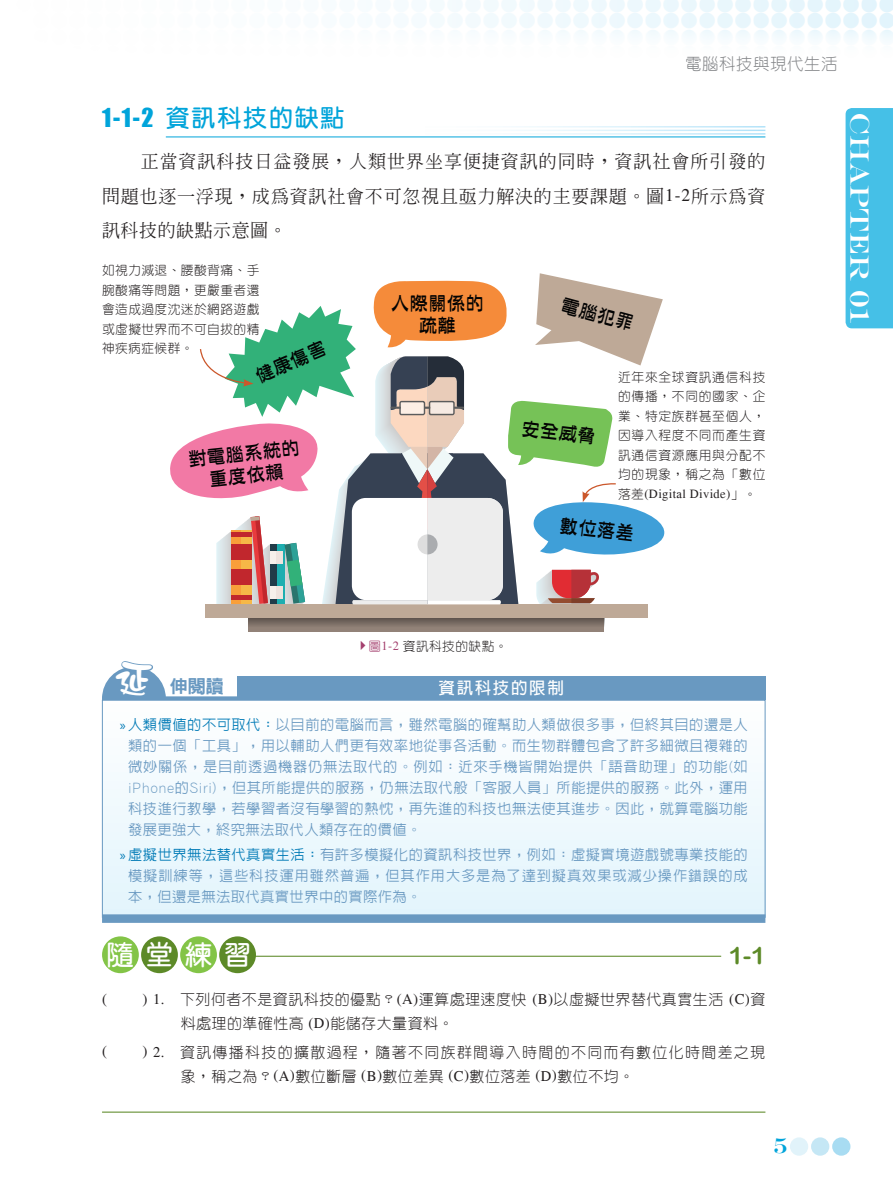
<style>
.page{position:relative;width:893px;height:1191px;background:#fff}
.page>*{position:absolute;margin:0;border:0;box-sizing:border-box;transform-origin:0 0}
.t1{font:42px "DF Liu Li Bd HK BF";color:#fff}
.t2{font:27px "Engravers";color:#fff}
.t3{font:700 27px "Yen Round";color:#fff}
.t4{font:700 24px "Yen Round";letter-spacing:.075em;color:#00a4da}
.t5{font:24px "Arial Rounded MT Bold";color:#5d8a28}
.t6{font:21px "Engravers";color:#00a4da}
.t7{font:18.75px/22.5px "DF Ya Yi Std W6";color:#030303;text-align:center}
.t8{font:500 18px/34.5px "Inn Ming";letter-spacing:.045em;color:#231f20;text-align:justify}
.t9{font:800 18px "Lin Gothic";color:#6999c1}
.t10{font:300 16.5px "Yen Round";letter-spacing:.03em;color:#808285}
.t11{font:700 16.5px "Lin Gothic";letter-spacing:.1em;color:#fff}
.t12{font:300 15px/24px "Yen Round";letter-spacing:.085em;color:#231f20}
.t13{font:300 15px/24px "Yen Round";letter-spacing:.03em;color:#231f20}
.t14{font:500 14.25px/21px "Lin Gothic";letter-spacing:.035em;color:#6999c1;text-align:justify}
.t15{font:300 12.75px/19.5px "Yen Round";letter-spacing:.03em;color:#231f20;text-align:justify}
.t16{font:12.45px "Times";letter-spacing:.03em;color:#231f20}
.s1{font-family:"Impact";font-weight:400}
.s2{font-family:"Times";font-weight:400;font-size:17.7px}
.s3{font-family:"Yen Round";font-weight:300;font-size:12.75px}
.s4{font-size:12.75px}
.s5{color:#a4406e}
.s6{font-family:"Times";font-weight:400;font-size:12.45px;color:#a4406e}
.s7{font-family:"Myriad Pro";font-weight:400;color:#007ab6}
.s8{color:#007ab6}
.s9{font-family:"Gothic 720 BT Light B";font-weight:400}
.s10{font-family:"Times";font-weight:400}
.s11{font-family:"Arial";font-weight:400;color:#fff}
.s12{font-family:"Times";font-weight:400;font-size:14.7px}
</style>
<div class="page">
<div style="left:846px;top:108px;width:47px;height:220px;background:#45c0e7"></div>
<div style="left:832px;top:1137px;width:18px;height:18px;background:#a8dcf2;border-radius:50%"></div>
<div style="left:811px;top:1137px;width:18px;height:18px;background:#c5e7f5;border-radius:50%"></div>
<div style="left:790px;top:1137px;width:18px;height:18px;background:#e1f3fa;border-radius:50%"></div>
<hr style="left:166px;top:137px;width:599px;height:1px;background:#00a4da">
<div style="left:205px;top:604px;width:442px;height:14px;background:#bea997"></div>
<svg style="left:248px;top:618px;width:356px;height:14px;background:#7f7168"></svg>
<svg style="left:170px;top:273px;width:494px;height:343px"></svg>
<div style="left:102px;top:666px;width:64px;height:64px;background:#6999c1;border-radius:50%"></div>
<hr style="left:102px;top:696px;width:663px;height:4px;background:#6999c1">
<svg style="left:114px;top:661px;width:38px;height:13px"></svg>
<div style="left:237px;top:676px;width:528px;height:23px;background:#6999c1"></div>
<div style="left:102px;top:700px;width:663px;height:217px;background:linear-gradient(to right,#f0f9fd,#f0f9fd)"></div>
<div style="left:102px;top:936px;width:37px;height:37px;background:#83c447;border-radius:50%"></div>
<div style="left:141px;top:936px;width:37px;height:37px;background:#5d8a28;border-radius:50%"></div>
<div style="left:180px;top:936px;width:37px;height:37px;background:#83c447;border-radius:50%"></div>
<div style="left:219px;top:936px;width:37px;height:37px;background:#5d8a28;border-radius:50%"></div>
<hr style="left:254px;top:955px;width:467px;height:1px;background:#5d8a28">
<hr style="left:102px;top:1111px;width:663px;height:1px;background:#5d8a28">
<div style="left:102px;top:914px;width:663px;height:9px;background:#6999c1"></div>
<p class="t10" style="left:685px;top:56px;width:154px">電腦科技與現代生活</p>
<h3 class="t4" style="left:102px;top:106px;width:244px"><span class="s1">1-1-2</span> 資訊科技的缺點</h3>
<p class="t8" style="left:102px;top:144px;width:665px;text-indent:39px">正當資訊科技日益發展，人類世界坐享便捷資訊的同時，資訊社會所引發的問題也逐一浮現，成為資訊社會不可忽視且亟力解決的主要課題。圖<span class="s2">1-2</span>所示為資訊科技的缺點示意圖。</p>
<p class="t15" style="left:102px;top:261px;width:159px">如視力減退、腰酸背痛、手腕酸痛等問題，更嚴重者還會造成過度沈迷於網路遊戲或虛擬世界而不可自拔的精神疾病症候群。</p>
<h3 class="t7" style="left:252px;top:366px;width:76px;rotate:-23deg">健康傷害</h3>
<h3 class="t7" style="left:187px;top:448px;width:114px;rotate:-6deg">對電腦系統的重度依賴</h3>
<h3 class="t7" style="left:391px;top:291px;width:95px">人際關係的疏離</h3>
<h3 class="t7" style="left:564px;top:293px;width:76px;rotate:15deg">電腦犯罪</h3>
<h3 class="t7" style="left:523px;top:416px;width:76px;rotate:7deg">安全威脅</h3>
<p class="t15" style="left:618px;top:367px;width:149px">近年來全球資訊通信科技的傳播，不同的國家、企業、特定族群甚至個人，因導入程度不同而產生資訊通信資源應用與分配不均的現象，稱之為「數位</p>
<p class="t16" style="left:618px;top:486px;width:140px"><span class="s3">落差</span><span class="s4">(</span>Digital Divide<span class="s4">)</span><span class="s3">」。</span></p>
<h3 class="t7" style="left:561px;top:514px;width:76px;rotate:7deg">數位落差</h3>
<h2 class="t2" style="left:876px;top:112px;width:214px;rotate:90deg">Chapter 01</h2>
<p class="t15" style="left:368px;top:636px;width:141px"><span class="s5">圖</span><span class="s6">1-2</span> 資訊科技的缺點。</p>
<h1 class="t1" style="left:113px;top:657px;width:44px">延</h1>
<p class="t9" style="left:170px;top:676px;width:55px">伸閱讀</p>
<p class="t11" style="left:439px;top:679px;width:127px">資訊科技的限制</p>
<p class="t14" style="left:128px;top:714px;width:621px;text-indent:-8px"><span class="s7">»</span> <span class="s8">人類價值的不可取代：</span>以目前的電腦而言，雖然電腦的確幫助人類做很多事，但終其目的還是人類的一個「工具」，用以輔助人們更有效率地從事各活動。而生物群體包含了許多細微且複雜的微妙關係，是目前透過機器仍無法取代的。例如：近來手機皆開始提供「語音助理」的功能<span class="s9">(</span>如<span class="s9">iPhone</span>的<span class="s9">Siri)</span>，但其所能提供的服務，仍無法取代般「客服人員」所能提供的服務。此外，運用科技進行教學，若學習者沒有學習的熱忱，再先進的科技也無法使其進步。因此，就算電腦功能發展更強大，終究無法取代人類存在的價值。</p>
<p class="t14" style="left:128px;top:844px;width:621px;text-indent:-9px"><span class="s7">»</span> <span class="s8">虛擬世界無法替代真實生活：</span>有許多模擬化的資訊科技世界，例如：虛擬實境遊戲號專業技能的模擬訓練等，這些科技運用雖然普遍，但其作用大多是為了達到擬真效果或減少操作錯誤的成本，但還是無法取代真實世界中的實際作為。</p>
<h2 class="t3" style="left:107px;top:940px;width:146px">隨堂練習</h2>
<h3 class="t5" style="left:729px;top:940px;width:38px">1-1</h3>
<p class="t13" style="left:181px;top:987px;width:586px;text-indent:-79px"><span class="s10">(</span> <span class="s11">B</span> <span class="s10">)</span> <span class="s12">1.</span> 下列何者不是資訊科技的優點？<span class="s10">(</span><span class="s12">A</span><span class="s10">)</span>運算處理速度快 <span class="s10">(</span><span class="s12">B</span><span class="s10">)</span>以虛擬世界替代真實生活 <span class="s10">(</span><span class="s12">C</span><span class="s10">)</span>資料處理的準確性高 <span class="s10">(</span><span class="s12">D</span><span class="s10">)</span>能儲存大量資料。</p>
<p class="t12" style="left:181px;top:1039px;width:586px;text-indent:-79px"><span class="s10">(</span> <span class="s11">C</span> <span class="s10">)</span> <span class="s12">2.</span> 資訊傳播科技的擴散過程，隨著不同族群間導入時間的不同而有數位化時間差之現象，稱之為？<span class="s10">(</span><span class="s12">A</span><span class="s10">)</span>數位斷層 <span class="s10">(</span><span class="s12">B</span><span class="s10">)</span>數位差異 <span class="s10">(</span><span class="s12">C</span><span class="s10">)</span>數位落差 <span class="s10">(</span><span class="s12">D</span><span class="s10">)</span>數位不均。</p>
<h3 class="t6" style="left:773px;top:1133px;width:15px">5</h3>
</div>
